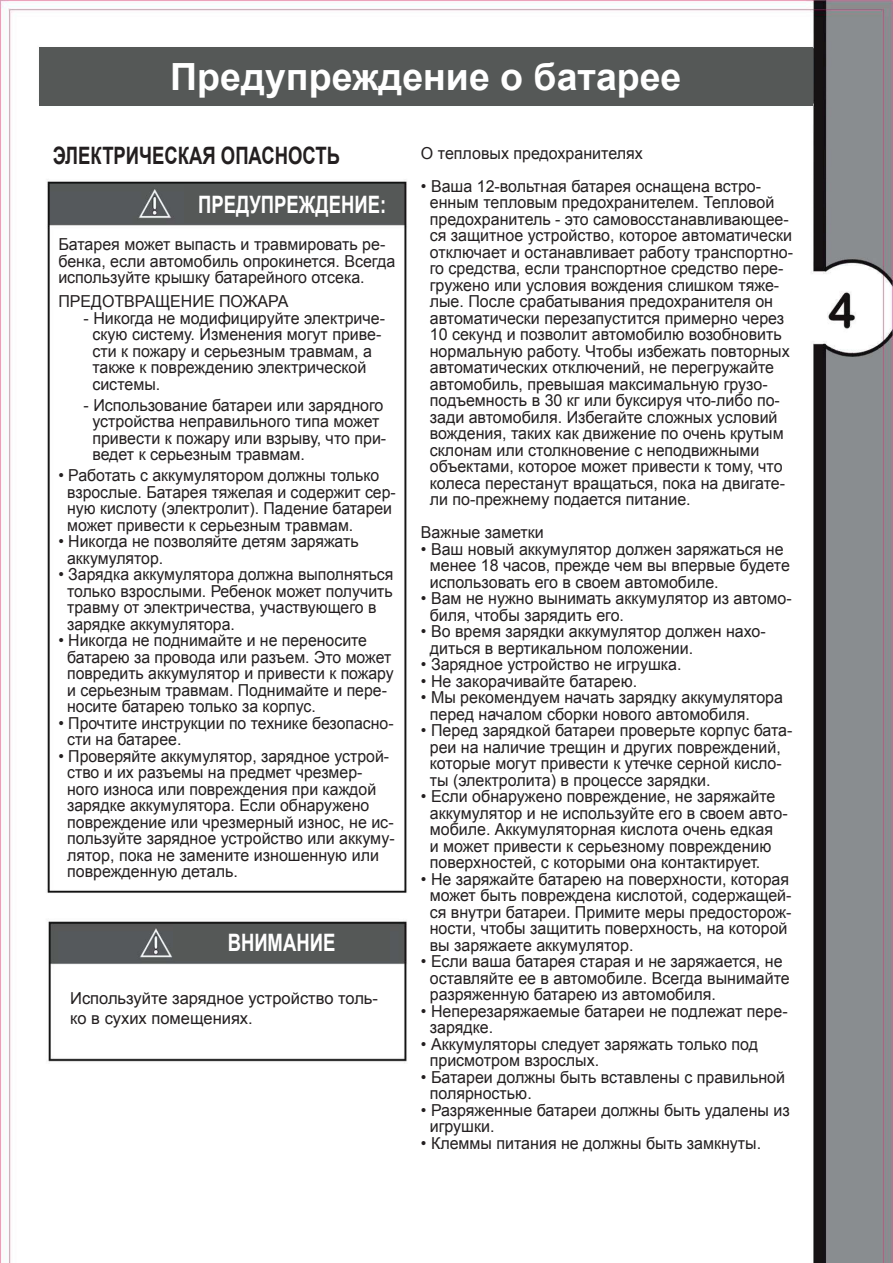
<style>
.page{position:relative;width:893px;height:1263px;background:#fff}
.page>*{position:absolute;margin:0;border:0;box-sizing:border-box;transform-origin:0 0}
.t1{font:700 37.5px "Arial";color:#fff}
.t2{font:700 24px "Arial";color:#fff;scale:.77 1}
.t3{font:700 24px "Arial";color:#231f20;scale:.77 1}
.t4{font:16.5px/16.5px "Arial";color:#231f20}
.t5{font:16.5px/16.5px "Arial";color:#231f20;scale:.96 1}
</style>
<div class="page">
<img style="left:0;top:0;width:893px;height:1263px">
<div style="left:39px;top:47px;width:774px;height:59px;background:#555857"></div>
<div style="left:184px;top:185px;width:216px;height:38px;background:#555857"></div>
<div style="left:47px;top:136px;width:299px;height:38px;background:#fff"></div>
<div style="left:173px;top:924px;width:216px;height:37px;background:#555857"></div>
<div style="left:54px;top:234px;width:346px;height:647px;background:#fff"></div>
<div style="left:417px;top:142px;width:381px;height:1060px;background:#fff"></div>
<div style="left:70px;top:985px;width:310px;height:47px;background:#fff"></div>
<h1 class="t1" style="left:170px;top:52px;width:513px">Предупреждение о батарее</h1>
<h2 class="t3" style="left:53px;top:139px;width:374px">ЭЛЕКТРИЧЕСКАЯ ОПАСНОСТЬ</h2>
<h2 class="t2" style="left:198px;top:189px;width:246px">ПРЕДУПРЕЖДЕНИЕ:</h2>
<p class="t4" style="left:58px;top:236px;width:338px">Батарея может выпасть и травмировать ре&shy;бенка, если автомобиль опрокинется. Всегда используйте крышку батарейного отсека.</p>
<p class="t4" style="left:58px;top:293px;width:232px">ПРЕДОТВРАЩЕНИЕ ПОЖАРА</p>
<p class="t4" style="left:92px;top:310px;width:294px;text-indent:-9px">- Никогда не модифицируйте электриче&shy;скую систему. Изменения могут приве&shy;сти к пожару и серьезным травмам, а также к повреждению электрической системы.</p>
<p class="t4" style="left:92px;top:397px;width:295px;text-indent:-9px">- Использование батареи или зарядного устройства неправильного типа может привести к пожару или взрыву, что при&shy;ведет к серьезным травмам.</p>
<p class="t5" style="left:67px;top:467px;width:344px;text-indent:-9px">• Работать с аккумулятором должны только взрослые. Батарея тяжелая и содержит сер&shy;ную кислоту (электролит). Падение батареи может привести к серьезным травмам.</p>
<p class="t5" style="left:67px;top:533px;width:305px;text-indent:-9px">• Никогда не позволяйте детям заряжать аккумулятор.</p>
<p class="t5" style="left:67px;top:566px;width:341px;text-indent:-9px">• Зарядка аккумулятора должна выполняться только взрослыми. Ребенок может получить травму от электричества, участвующего в зарядке аккумулятора.</p>
<p class="t5" style="left:67px;top:632px;width:342px;text-indent:-9px">• Никогда не поднимайте и не переносите батарею за провода или разъем. Это может повредить аккумулятор и привести к пожару и серьезным травмам. Поднимайте и пере&shy;носите батарею только за корпус.</p>
<p class="t5" style="left:67px;top:715px;width:341px;text-indent:-9px">• Прочтите инструкции по технике безопасно&shy;сти на батарее.</p>
<p class="t5" style="left:67px;top:748px;width:343px;text-indent:-9px">• Проверяйте аккумулятор, зарядное устрой&shy;ство и их разъемы на предмет чрезмер&shy;ного износа или повреждения при каждой зарядке аккумулятора. Если обнаружено повреждение или чрезмерный износ, не ис&shy;пользуйте зарядное устройство или аккуму&shy;лятор, пока не замените изношенную или поврежденную деталь.</p>
<h2 class="t2" style="left:228px;top:927px;width:141px">ВНИМАНИЕ</h2>
<p class="t4" style="left:70px;top:989px;width:309px;line-height:19.8px">Используйте зарядное устройство толь&shy;ко в сухих помещениях.</p>
<p class="t4" style="left:421px;top:145px;width:223px">О тепловых предохранителях</p>
<p class="t4" style="left:430px;top:178px;width:365px;text-indent:-9px">• Ваша 12-вольтная батарея оснащена встро&shy;енным тепловым предохранителем. Тепловой предохранитель - это самовосстанавливающее&shy;ся защитное устройство, которое автоматически отключает и останавливает работу транспортно&shy;го средства, если транспортное средство пере&shy;гружено или условия вождения слишком тяже&shy;лые. После срабатывания предохранителя он автоматически перезапустится примерно через 10 секунд и позволит автомобилю возобновить нормальную работу. Чтобы избежать повторных автоматических отключений, не перегружайте автомобиль, превышая максимальную грузо&shy;подъемность в 30 кг или буксируя что-либо по&shy;зади автомобиля. Избегайте сложных условий вождения, таких как движение по очень крутым склонам или столкновение с неподвижными объектами, которое может привести к тому, что колеса перестанут вращаться, пока на двигате&shy;ли по-прежнему подается питание.</p>
<p class="t4" style="left:421px;top:524px;width:124px">Важные заметки</p>
<p class="t4" style="left:430px;top:541px;width:362px;text-indent:-9px">• Ваш новый аккумулятор должен заряжаться не менее 18 часов, прежде чем вы впервые будете использовать его в своем автомобиле.</p>
<p class="t4" style="left:430px;top:590px;width:364px;text-indent:-9px">• Вам не нужно вынимать аккумулятор из автомо&shy;биля, чтобы зарядить его.</p>
<p class="t4" style="left:430px;top:623px;width:338px;text-indent:-9px">• Во время зарядки аккумулятор должен нахо&shy;диться в вертикальном положении.</p>
<p class="t4" style="left:421px;top:656px;width:262px">• Зарядное устройство не игрушка.</p>
<p class="t4" style="left:421px;top:673px;width:218px">• Не закорачивайте батарею.</p>
<p class="t4" style="left:430px;top:689px;width:355px;text-indent:-9px">• Мы рекомендуем начать зарядку аккумулятора перед началом сборки нового автомобиля.</p>
<p class="t4" style="left:430px;top:722px;width:364px;text-indent:-9px">• Перед зарядкой батареи проверьте корпус бата&shy;реи на наличие трещин и других повреждений, которые могут привести к утечке серной кисло&shy;ты (электролита) в процессе зарядки.</p>
<p class="t4" style="left:430px;top:788px;width:359px;text-indent:-9px">• Если обнаружено повреждение, не заряжайте аккумулятор и не используйте его в своем авто&shy;мобиле. Аккумуляторная кислота очень едкая<br>и может привести к серьезному повреждению поверхностей, с которыми она контактирует.</p>
<p class="t4" style="left:430px;top:871px;width:363px;text-indent:-9px">• Не заряжайте батарею на поверхности, которая может быть повреждена кислотой, содержащей&shy;ся внутри батареи. Примите меры предосторож&shy;ности, чтобы защитить поверхность, на которой вы заряжаете аккумулятор.</p>
<p class="t4" style="left:430px;top:953px;width:362px;text-indent:-9px">• Если ваша батарея старая и не заряжается, не оставляйте ее в автомобиле. Всегда вынимайте разряженную батарею из автомобиля.</p>
<p class="t4" style="left:430px;top:1003px;width:359px;text-indent:-9px">• Неперезаряжаемые батареи не подлежат пере&shy;зарядке.</p>
<p class="t4" style="left:430px;top:1036px;width:330px;text-indent:-9px">• Аккумуляторы следует заряжать только под присмотром взрослых.</p>
<p class="t4" style="left:430px;top:1069px;width:357px;text-indent:-9px">• Батареи должны быть вставлены с правильной полярностью.</p>
<p class="t4" style="left:430px;top:1102px;width:362px;text-indent:-9px">• Разряженные батареи должны быть удалены из игрушки.</p>
<p class="t4" style="left:421px;top:1135px;width:342px">• Клеммы питания не должны быть замкнуты.</p>
</div>
